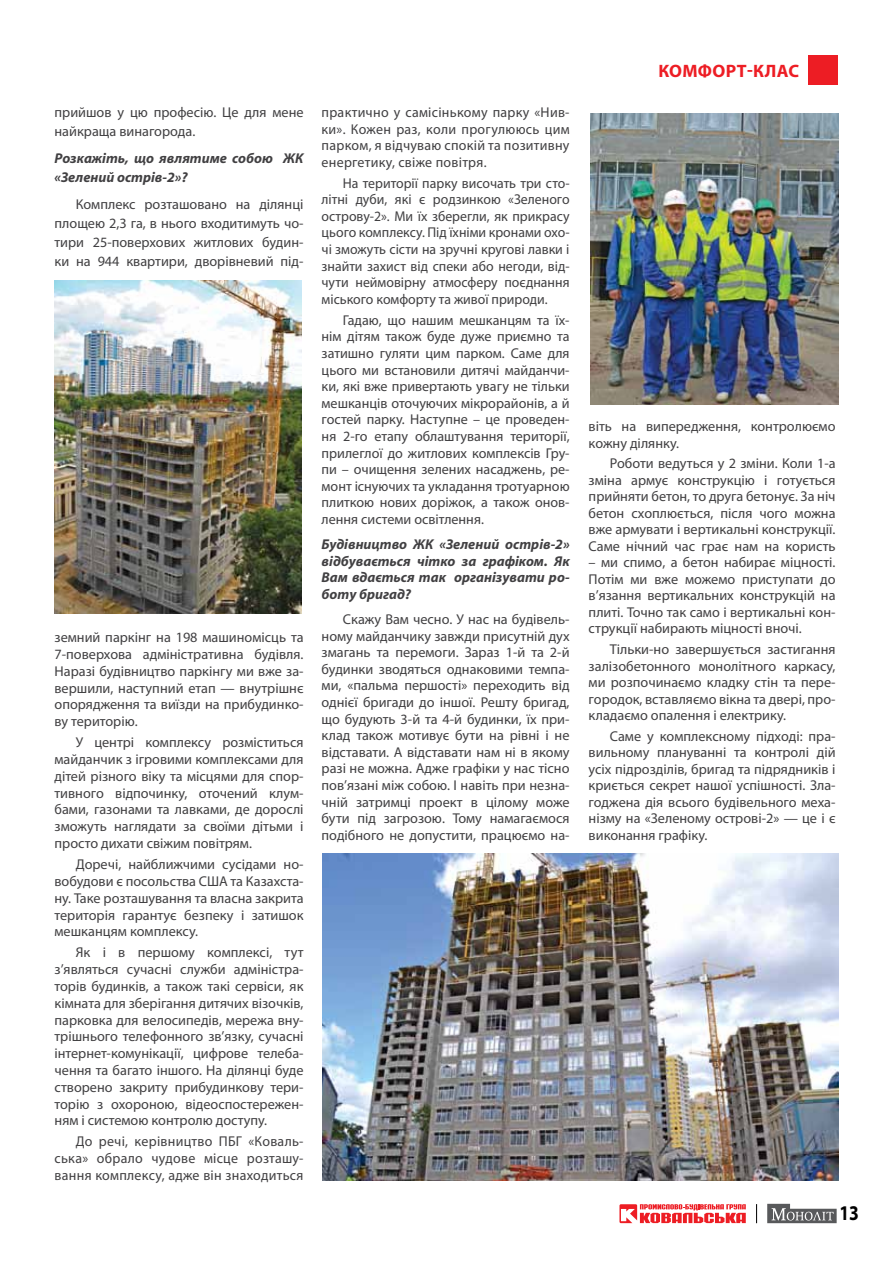
<style>
.page{position:relative;width:893px;height:1263px;background:#fff}
.page>*{position:absolute;margin:0;border:0;box-sizing:border-box;transform-origin:0 0}
.t1{font:700 21px "Myriad Pro";color:#000;scale:.84 1}
.t2{font:700 18px "Myriad Pro";letter-spacing:.02em;color:#ed1d24}
.t3{font:14.25px/16.6px "Myriad Pro";color:#414042;text-align:justify}
.t4{font:italic 700 14.25px/16.6px "Myriad Pro";color:#414042}
</style>
<div class="page">
<div style="left:808px;top:55px;width:30px;height:30px;background:#ed1d24"></div>
<svg style="left:756px;top:1204px;width:1px;height:19px"></svg>
<svg style="left:619px;top:1204px;width:127px;height:19px"></svg>
<svg style="left:767px;top:1204px;width:70px;height:19px"></svg>
<img style="left:55px;top:281px;width:246px;height:332px">
<img style="left:322px;top:854px;width:516px;height:326px">
<img style="left:590px;top:114px;width:248px;height:291px">
<p class="t3" style="left:55px;top:103px;width:251px;line-height:18.8px">прийшов у цю професію. Це для мене найкраща винагорода.</p>
<p class="t4" style="left:55px;top:149px;width:251px;line-height:18.8px">Розкажіть, що являтиме собою ЖК «Зелений острів-2»?</p>
<p class="t3" style="left:55px;top:195px;width:251px;line-height:18.8px;text-indent:21px">Комплекс розташовано на ділянці площею 2,3 га, в нього входитимуть чо&shy;тири 25-поверхових житлових будин&shy;ки на 944 квартири, дворівневий під-</p>
<p class="t3" style="left:55px;top:629px;width:251px">земний паркінг на 198 машиномісць та 7-поверхова адміністративна будівля.<br>Наразі будівництво паркінгу ми вже за&shy;вершили, наступний етап — внутрішнє опорядження та виїзди на прибудинко&shy;ву територію.</p>
<p class="t3" style="left:55px;top:734px;width:251px;text-indent:21px">У центрі комплексу розміститься майданчик з ігровими комплексами для дітей різного віку та місцями для спор&shy;тивного відпочинку, оточений клум&shy;бами, газонами та лавками, де дорослі зможуть наглядати за своїми дітьми і просто дихати свіжим повітрям.</p>
<p class="t3" style="left:55px;top:856px;width:251px;text-indent:21px">Доречі, найближчими сусідами но&shy;вобудови є посольства США та Казахста&shy;ну. Таке розташування та власна закрита територія гарантує безпеку і затишок мешканцям комплексу.</p>
<p class="t3" style="left:55px;top:944px;width:251px;text-indent:21px">Як і в першому комплексі, тут з’являться сучасні служби адміністра&shy;торів будинків, а також такі сервіси, як кімната для зберігання дитячих візочків, парковка для велосипедів, мережа вну&shy;трішнього телефонного зв’язку, сучасні інтернет-комунікації, цифрове телеба&shy;чення та багато іншого. На ділянці буде створено закриту прибудинкову тери&shy;торію з охороною, відеоспостережен&shy;ням і системою контролю доступу.</p>
<p class="t3" style="left:55px;top:1133px;width:251px;text-indent:21px">До речі, керівництво ПБГ «Коваль&shy;ська» обрало чудове місце розташу&shy;вання комплексу, адже він знаходиться</p>
<p class="t3" style="left:322px;top:104px;width:250px">практично у самісінькому парку «Нив&shy;ки». Кожен раз, коли прогулююсь цим парком, я відчуваю спокій та позитивну енергетику, свіже повітря.</p>
<p class="t3" style="left:322px;top:174px;width:249px;text-indent:21px">На території парку височать три сто&shy;літні дуби, які є родзинкою «Зеленого острову-2». Ми їх зберегли, як прикрасу цього комплексу. Під їхніми кронами охо&shy;чі зможуть сісти на зручні кругові лавки і знайти захист від спеки або негоди, від&shy;чути неймовірну атмосферу поєднання міського комфорту та живої природи.</p>
<p class="t3" style="left:322px;top:311px;width:249px;text-indent:21px">Гадаю, що нашим мешканцям та їх&shy;нім дітям також буде дуже приємно та затишно гуляти цим парком. Саме для цього ми встановили дитячі майданчи&shy;ки, які вже привертають увагу не тільки мешканців оточуючих мікрорайонів, а й гостей парку. Наступне – це проведен&shy;ня 2-го етапу облаштування території, прилеглої до житлових комплексів Гру&shy;пи – очищення зелених насаджень, ре&shy;монт існуючих та укладання тротуарною плиткою нових доріжок, а також онов&shy;лення системи освітлення.</p>
<p class="t4" style="left:322px;top:535px;width:249px;text-align:justify">Будівництво ЖК «Зелений острів-2» відбувається чітко за графіком. Як Вам вдається так організувати ро&shy;боту бригад?</p>
<p class="t3" style="left:322px;top:611px;width:249px;text-indent:21px">Скажу Вам чесно. У нас на будівель&shy;ному майданчику завжди присутній дух змагань та перемоги. Зараз 1-й та 2-й будинки зводяться однаковими темпа&shy;ми, «пальма першості» переходить від однієї бригади до іншої. Решту бригад, що будують 3-й та 4-й будинки, їх при&shy;клад також мотивує бути на рівні і не відставати. А відставати нам ні в якому разі не можна. Адже графіки у нас тісно пов’язані між собою. І навіть при незна&shy;чній затримці проект в цілому може бути під загрозою. Тому намагаємося подібного не допустити, працюємо на-</p>
<p class="t2" style="left:658px;top:59px;width:141px">КОМФОРТ-КЛАС</p>
<p class="t3" style="left:589px;top:418px;width:248px">віть на випередження, контролюємо кожну ділянку.</p>
<p class="t3" style="left:589px;top:455px;width:248px;text-indent:21px">Роботи ведуться у 2 зміни. Коли 1-а зміна армує конструкцію і готується прийняти бетон, то друга бетонує. За ніч бетон схоплюється, після чого можна вже армувати і вертикальні конструкції.<br>Саме нічний час грає нам на користь</p>
<p class="t3" style="left:589px;top:554px;width:248px">– ми спимо, а бетон набирає міцності.<br>Потім ми вже можемо приступати до в’язання вертикальних конструкцій на плиті. Точно так само і вертикальні кон&shy;струкції набирають міцності вночі.</p>
<p class="t3" style="left:589px;top:641px;width:248px;text-indent:21px">Тільки-но завершується застигання залізобетонного монолітного каркасу, ми розпочинаємо кладку стін та пере&shy;городок, вставляємо вікна та двері, про&shy;кладаємо опалення і електрику.</p>
<p class="t3" style="left:589px;top:728px;width:248px;text-indent:21px">Саме у комплексному підході: пра&shy;вильному плануванні та контролі дій усіх підрозділів, бригад та підрядників і криється секрет нашої успішності. Зла&shy;годжена дія всього будівельного меха&shy;нізму на «Зеленому острові-2» — це і є виконання графіку.</p>
<h1 class="t1" style="left:839px;top:1200px;width:25px">13</h1>
</div>
